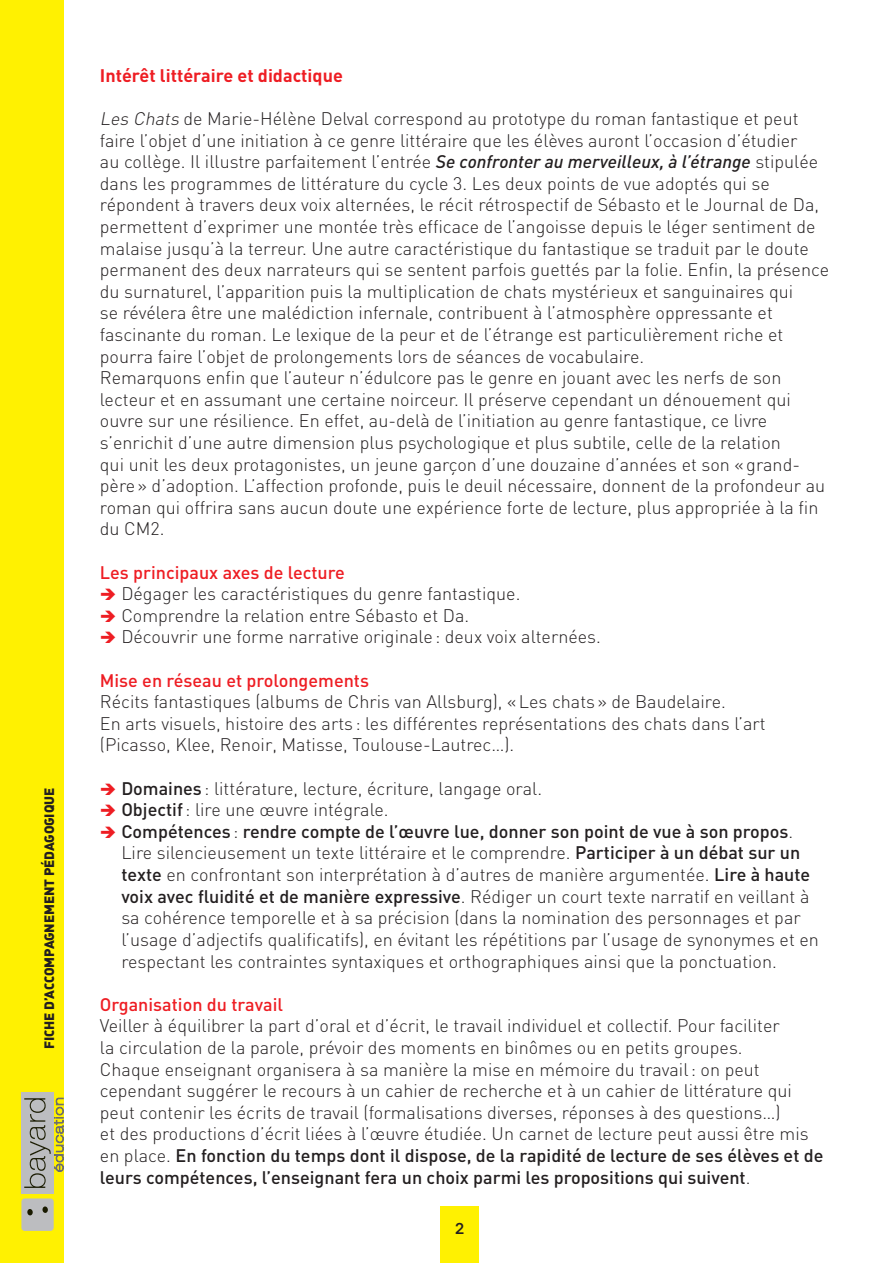
<style>
.page{position:relative;width:893px;height:1263px;background:#fff}
.page>*{position:absolute;margin:0;border:0;box-sizing:border-box;transform-origin:0 0}
.t1{font:300 18px/21.6px "DIN";color:#231f20}
.t2{font:500 18px "DIN";color:#ee1d23}
.t3{font:700 18px "DIN";color:#ee1d23}
.t4{font:18px "DINCE Medium Alternate";color:#231f20}
.t5{font:13.5px "DINCE Black Alternate";letter-spacing:-.01em;color:#231f20}
.s1{font-style:italic}
.s2{font-weight:500;font-style:italic}
.s3{color:#ee1d23}
.s4{font-weight:500}
</style>
<div class="page">
<div style="left:0;top:0;width:64px;height:1263px;background:#fff101"></div>
<div style="left:441px;top:1207px;width:38px;height:56px;background:#fff101"></div>
<div style="left:21px;top:1198px;width:33px;height:33px;background:#bcbdc0;border-radius:3px"></div>
<svg style="left:42px;top:1206px;width:6px;height:7px"></svg>
<svg style="left:27px;top:1209px;width:6px;height:6px"></svg>
<div style="left:21px;top:1093px;width:33px;height:101px;background:#bcbdc0"></div>
<svg style="left:24px;top:1098px;width:40px;height:90px"></svg>
<p class="t5" style="left:40px;top:1049px;width:263px;rotate:-90deg">FICHE D’ACCOMPAGNEMENT PÉDAGOGIQUE</p>
<p class="t3" style="left:100px;top:64px;width:244px">Intérêt littéraire et didactique</p>
<p class="t1" style="left:100px;top:108px;width:731px"><span class="s1">Les Chats</span> de Marie-Hélène Delval correspond au prototype du roman fantastique et peut faire l’objet d’une initiation à ce genre littéraire que les élèves auront l’occasion d’étudier<br>au collège. Il illustre parfaitement l’entrée <span class="s2">Se confronter au merveilleux, à l’étrange</span> stipulée dans les programmes de littérature du cycle 3. Les deux points de vue adoptés qui se répondent à travers deux voix alternées, le récit rétrospectif de Sébasto et le Journal de Da, permettent d’exprimer une montée très efficace de l’angoisse depuis le léger sentiment de malaise jusqu’à la terreur. Une autre caractéristique du fantastique se traduit par le doute permanent des deux narrateurs qui se sentent parfois guettés par la folie. Enfin, la présence du surnaturel, l’apparition puis la multiplication de chats mystérieux et sanguinaires qui<br>se révélera être une malédiction infernale, contribuent à l’atmosphère oppressante et fascinante du roman. Le lexique de la peur et de l’étrange est particulièrement riche et pourra faire l’objet de prolongements lors de séances de vocabulaire.<br>Remarquons enfin que l’auteur n’édulcore pas le genre en jouant avec les nerfs de son lecteur et en assumant une certaine noirceur. Il préserve cependant un dénouement qui ouvre sur une résilience. En effet, au-delà de l’initiation au genre fantastique, ce livre s’enrichit d’une autre dimension plus psychologique et plus subtile, celle de la relation<br>qui unit les deux protagonistes, un jeune garçon d’une douzaine d’années et son «grand&shy;père» d’adoption. L’affection profonde, puis le deuil nécessaire, donnent de la profondeur au roman qui offrira sans aucun doute une expérience forte de lecture, plus appropriée à la fin du CM2.</p>
<p class="t2" style="left:100px;top:561px;width:246px">Les principaux axes de lecture</p>
<p class="t1" style="left:100px;top:583px;width:422px"><span class="s3">➔</span> Dégager les caractéristiques du genre fantastique.</p>
<p class="t1" style="left:100px;top:604px;width:371px"><span class="s3">➔</span> Comprendre la relation entre Sébasto et Da.</p>
<p class="t1" style="left:100px;top:626px;width:502px"><span class="s3">➔</span> Découvrir une forme narrative originale: deux voix alternées.</p>
<p class="t2" style="left:100px;top:669px;width:271px">Mise en réseau et prolongements</p>
<p class="t1" style="left:100px;top:691px;width:667px">Récits fantastiques (albums de Chris van Allsburg), «Les chats» de Baudelaire.<br>En arts visuels, histoire des arts : les différentes représentations des chats dans l’art (Picasso, Klee, Renoir, Matisse, Toulouse-Lautrec…).</p>
<p class="t1" style="left:100px;top:777px;width:444px"><span class="s3">➔</span> <span class="s4">Domaines</span> : littérature, lecture, écriture, langage oral.</p>
<p class="t1" style="left:100px;top:799px;width:290px"><span class="s3">➔</span> <span class="s4">Objectif</span>: lire une œuvre intégrale.</p>
<p class="t1" style="left:121px;top:820px;width:699px;text-indent:-21px"><span class="s3">➔</span> <span class="s4">Compétences</span> : <span class="s4">rendre compte de l’œuvre lue, donner son point de vue à son propos</span>.<br>Lire silencieusement un texte littéraire et le comprendre. <span class="s4">Participer à un débat sur un texte</span> en confrontant son interprétation à d’autres de manière argumentée. <span class="s4">Lire à haute voix avec fluidité et de manière expressive</span>. Rédiger un court texte narratif en veillant à sa cohérence temporelle et à sa précision (dans la nomination des personnages et par l’usage d’adjectifs qualificatifs), en évitant les répétitions par l’usage de synonymes et en respectant les contraintes syntaxiques et orthographiques ainsi que la ponctuation.</p>
<p class="t2" style="left:100px;top:993px;width:185px">Organisation du travail</p>
<p class="t1" style="left:100px;top:1015px;width:725px">Veiller à équilibrer la part d’oral et d’écrit, le travail individuel et collectif. Pour faciliter<br>la circulation de la parole, prévoir des moments en binômes ou en petits groupes.<br>Chaque enseignant organisera à sa manière la mise en mémoire du travail: on peut cependant suggérer le recours à un cahier de recherche et à un cahier de littérature qui peut contenir les écrits de travail (formalisations diverses, réponses à des questions…)<br>et des productions d’écrit liées à l’œuvre étudiée. Un carnet de lecture peut aussi être mis en place. <span class="s4">En fonction du temps dont il dispose, de la rapidité de lecture de ses élèves et de leurs compétences, l’enseignant fera un choix parmi les propositions qui suivent</span>.</p>
<p class="t4" style="left:455px;top:1216px;width:11px">2</p>
</div>
